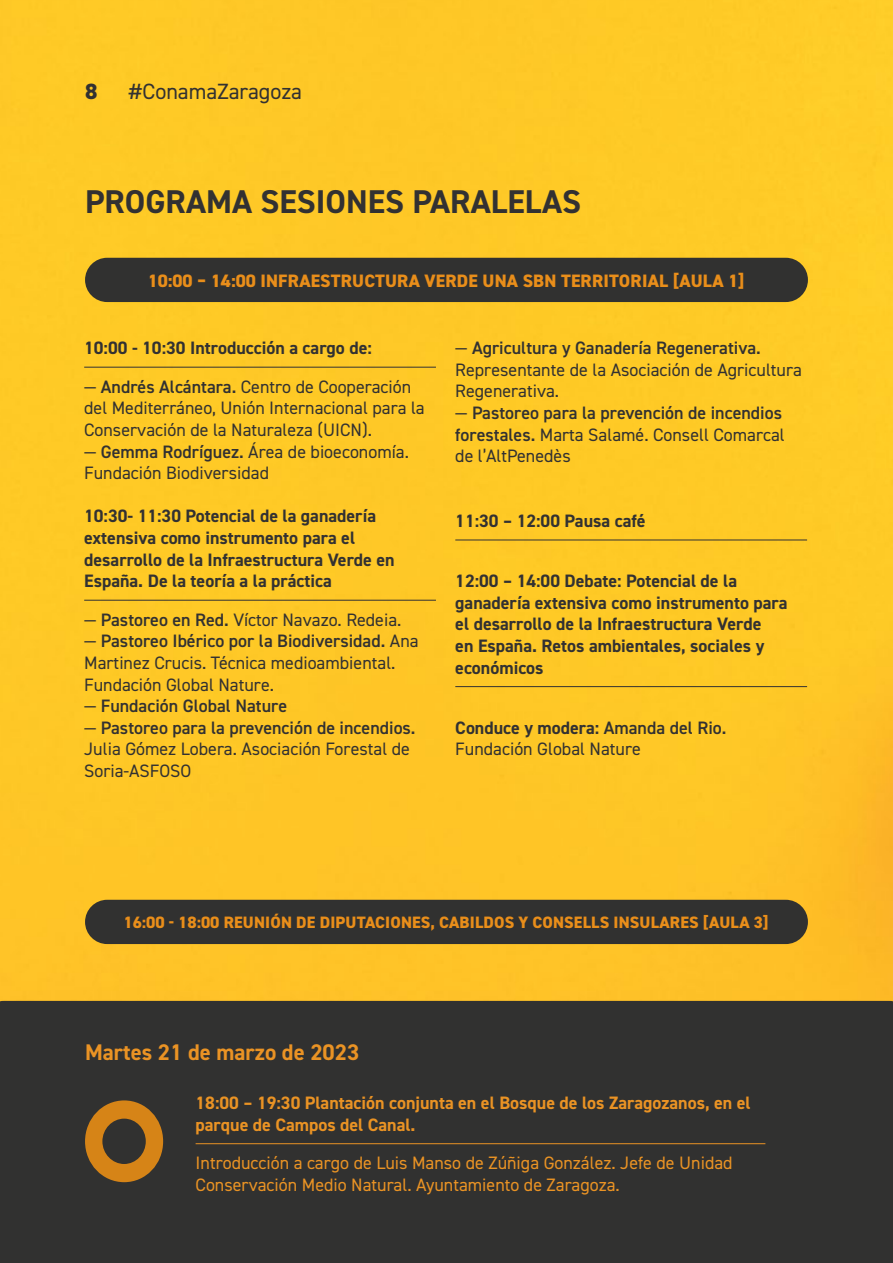
<style>
.page{position:relative;width:893px;height:1263px;background:#fff}
.page>*{position:absolute;margin:0;border:0;box-sizing:border-box;transform-origin:0 0}
.t1{font:700 33px "DIN2014";color:#323132}
.t2{font:700 22.65px "DIN2014";color:#ea9324}
.t3{font:22.05px "DIN2014";color:#323132}
.t4{font:800 22.05px "DIN2014";color:#323132}
.t5{font:18px/21.6px "DIN2014";color:#323132}
.t6{font:700 18px/21.6px "DIN2014";color:#323132}
.t7{font:600 18px/21.6px "DIN2014";color:#323132}
.t8{font:18px/21.6px "DIN2014";color:#ea9324}
.t9{font:700 18px/21.6px "DIN2014";color:#ea9324}
.t10{font:800 18px "DIN2014";letter-spacing:.01em;color:#e98e1a}
.t11{font:800 16.5px "DIN2014";letter-spacing:.01em;color:#e98e1a}
.s1{font-weight:600}
.s2{font-weight:400}
.s3{font-weight:700}
</style>
<div class="page">
<div style="left:0;top:0;width:893px;height:1001px;background:#fec826"></div>
<hr style="left:84px;top:367px;width:352px;height:1px;background:#323132">
<hr style="left:84px;top:600px;width:352px;height:1px;background:#323132">
<hr style="left:455px;top:540px;width:352px;height:1px;background:#323132">
<hr style="left:455px;top:686px;width:352px;height:1px;background:#323132">
<div style="left:0;top:1001px;width:893px;height:262px;background:#313130"></div>
<hr style="left:196px;top:1143px;width:569px;height:1px;background:#ea9324">
<div style="left:85px;top:258px;width:723px;height:44px;background:#313130;border-radius:22px"></div>
<div style="left:85px;top:900px;width:723px;height:44px;background:#313130;border-radius:22px"></div>
<svg style="left:85px;top:1100px;width:78px;height:82px;background:#8a5e22"></svg>
<p class="t4" style="left:85px;top:77px;width:14px">8</p>
<p class="t3" style="left:129px;top:78px;width:174px">#ConamaZaragoza</p>
<h1 class="t1" style="left:85px;top:179px;width:497px">PROGRAMA SESIONES PARALELAS</h1>
<p class="t10" style="left:148px;top:269px;width:598px">10:00 – 14:00 INFRAESTRUCTURA VERDE UNA SBN TERRITORIAL [AULA 1]</p>
<p class="t6" style="left:84px;top:337px;width:289px">10:00 - 10:30 Introducción a cargo de:</p>
<p class="t5" style="left:84px;top:375px;width:342px">— <span class="s1">Andrés Alcántara.</span> Centro de Cooperación del Mediterráneo, Unión Internacional para la<br>Conservación de la Naturaleza (UICN).</p>
<p class="t5" style="left:84px;top:440px;width:326px">— <span class="s1">Gemma Rodríguez.</span> Área de bioeconomía.<br>Fundación Biodiversidad</p>
<p class="t6" style="left:84px;top:505px;width:312px">10:30- 11:30 Potencial de la ganadería extensiva como instrumento para el desarrollo de la Infraestructura Verde en España. De la teoría a la práctica</p>
<p class="t5" style="left:84px;top:608px;width:319px">— <span class="s1">Pastoreo en Red.</span> Víctor Navazo. Redeia.</p>
<p class="t5" style="left:84px;top:630px;width:336px">— <span class="s1">Pastoreo Ibérico por la Biodiversidad.</span> Ana<br>Martinez Crucis. Técnica medioambiental.<br>Fundación Global Nature.</p>
<p class="t7" style="left:84px;top:695px;width:204px"><span class="s2">—</span> Fundación Global Nature</p>
<p class="t5" style="left:84px;top:716px;width:333px">— <span class="s1">Pastoreo para la prevención de incendios.<br></span>Julia Gómez Lobera. Asociación Forestal de<br>Soria-ASFOSO</p>
<p class="t5" style="left:455px;top:337px;width:348px">— <span class="s1">Agricultura y Ganadería Regenerativa.<br></span>Representante de la Asociación de Agricultura<br>Regenerativa.</p>
<p class="t7" style="left:455px;top:402px;width:331px"><span class="s2">—</span> Pastoreo para la prevención de incendios forestales. <span class="s2">Marta Salamé. Consell Comarcal de l’AltPenedès</span></p>
<p class="t6" style="left:455px;top:510px;width:192px">11:30 – 12:00 Pausa café</p>
<p class="t6" style="left:455px;top:570px;width:334px">12:00 – 14:00 Debate: Potencial de la ganadería extensiva como instrumento para el desarrollo de la Infraestructura Verde<br>en España. Retos ambientales, sociales y económicos</p>
<p class="t5" style="left:455px;top:716px;width:273px"><span class="s3">Conduce y modera:</span> <span class="s1">Amanda del Rio.<br></span>Fundación Global Nature</p>
<p class="t11" style="left:123px;top:912px;width:647px">16:00 - 18:00 REUNIÓN DE DIPUTACIONES, CABILDOS Y CONSELLS INSULARES [AULA 3]</p>
<p class="t2" style="left:85px;top:1037px;width:276px">Martes 21 de marzo de 2023</p>
<p class="t9" style="left:196px;top:1092px;width:557px">18:00 – 19:30 Plantación conjunta en el Bosque de los Zaragozanos, en el parque de Campos del Canal.</p>
<p class="t8" style="left:196px;top:1152px;width:539px">Introducción a cargo de Luis Manso de Zúñiga González. Jefe de Unidad<br>Conservación Medio Natural. Ayuntamiento de Zaragoza.</p>
</div>
